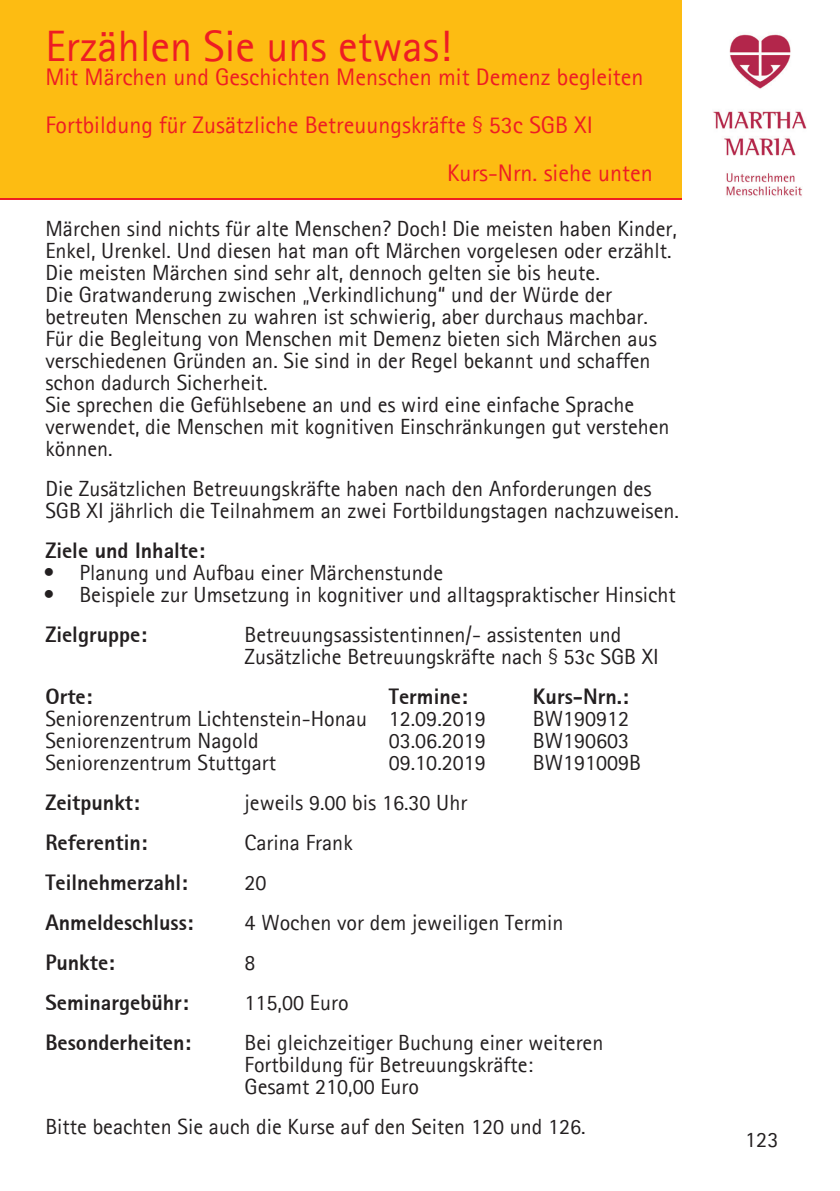
<style>
.page{position:relative;width:840px;height:1191px;background:#fff}
.page>*{position:absolute;margin:0;border:0;box-sizing:border-box;transform-origin:0 0}
.t1{font:44px "Agfa Rotis Sans Serif";color:#ee1d23}
.t2{font:24px "Agfa Rotis Sans Serif";color:#ee1d23}
.t3{font:22px/22px "Agfa Rotis Sans Serif";color:#231f20}
.t4{font:800 22px "Agfa Rotis Sans Serif";color:#231f20}
</style>
<div class="page">
<div style="left:0;top:0;width:680px;height:198px;background:#fdbc12"></div>
<img style="left:713px;top:34px;width:94px;height:162px">
<hr style="left:0;top:198px;width:680px;height:2px;background:#ee1d23">
<h1 class="t1" style="left:45px;top:19px;width:407px">Erzählen Sie uns etwas!</h1>
<p class="t2" style="left:45px;top:62px;width:599px">Mit Märchen und Geschichten Menschen mit Demenz begleiten</p>
<p class="t2" style="left:45px;top:110px;width:548px">Fortbildung für Zusätzliche Betreuungskräfte § 53c SGB XI</p>
<p class="t2" style="left:447px;top:158px;width:207px">Kurs-Nrn. siehe unten</p>
<p class="t3" style="left:45px;top:217px;width:632px">Märchen sind nichts für alte Menschen? Doch! Die meisten haben Kinder, Enkel, Urenkel. Und diesen hat man oft Märchen vorgelesen oder erzählt.<br>Die meisten Märchen sind sehr alt, dennoch gelten sie bis heute.<br>Die Gratwanderung zwischen „Verkindlichung“ und der Würde der betreuten Menschen zu wahren ist schwierig, aber durchaus machbar.<br>Für die Begleitung von Menschen mit Demenz bieten sich Märchen aus verschiedenen Gründen an. Sie sind in der Regel bekannt und schaffen schon dadurch Sicherheit.<br>Sie sprechen die Gefühlsebene an und es wird eine einfache Sprache verwendet, die Menschen mit kognitiven Einschränkungen gut verstehen können.</p>
<p class="t3" style="left:45px;top:477px;width:634px">Die Zusätzlichen Betreuungskräfte haben nach den Anforderungen des<br>SGB XI jährlich die Teilnahmem an zwei Fortbildungstagen nachzuweisen.</p>
<p class="t4" style="left:45px;top:536px;width:161px">Ziele und Inhalte:</p>
<p class="t3" style="left:43px;top:561px;width:401px">• Planung und Aufbau einer Märchenstunde</p>
<p class="t3" style="left:43px;top:583px;width:633px">• Beispiele zur Umsetzung in kognitiver und alltagspraktischer Hinsicht</p>
<p class="t4" style="left:45px;top:620px;width:103px">Zielgruppe:</p>
<p class="t3" style="left:244px;top:623px;width:415px">Betreuungsassistentinnen/- assistenten und<br>Zusätzliche Betreuungskräfte nach § 53c SGB XI</p>
<p class="t4" style="left:45px;top:682px;width:48px">Orte:</p>
<p class="t4" style="left:388px;top:682px;width:80px">Termine:</p>
<p class="t4" style="left:532px;top:682px;width:97px">Kurs-Nrn.:</p>
<p class="t3" style="left:45px;top:707px;width:441px">Seniorenzentrum Lichtenstein-Honau 12.09.2019</p>
<p class="t3" style="left:532px;top:707px;width:98px">BW190912</p>
<p class="t3" style="left:45px;top:729px;width:215px">Seniorenzentrum Nagold</p>
<p class="t3" style="left:388px;top:729px;width:98px">03.06.2019</p>
<p class="t3" style="left:532px;top:729px;width:98px">BW190603</p>
<p class="t3" style="left:45px;top:751px;width:232px">Seniorenzentrum Stuttgart</p>
<p class="t3" style="left:388px;top:751px;width:98px">09.10.2019</p>
<p class="t3" style="left:532px;top:751px;width:109px">BW191009B</p>
<p class="t4" style="left:45px;top:788px;width:96px">Zeitpunkt:</p>
<p class="t3" style="left:244px;top:791px;width:224px">jeweils 9.00 bis 16.30 Uhr</p>
<p class="t4" style="left:45px;top:828px;width:103px">Referentin:</p>
<p class="t3" style="left:244px;top:831px;width:109px">Carina Frank</p>
<p class="t4" style="left:45px;top:868px;width:144px">Teilnehmerzahl:</p>
<p class="t3" style="left:244px;top:871px;width:24px">20</p>
<p class="t4" style="left:45px;top:908px;width:149px">Anmeldeschluss:</p>
<p class="t3" style="left:244px;top:911px;width:320px">4 Wochen vor dem jeweiligen Termin</p>
<p class="t4" style="left:45px;top:948px;width:71px">Punkte:</p>
<p class="t3" style="left:244px;top:951px;width:12px">8</p>
<p class="t4" style="left:45px;top:988px;width:145px">Seminargebühr:</p>
<p class="t3" style="left:244px;top:991px;width:105px">115,00 Euro</p>
<p class="t4" style="left:45px;top:1028px;width:147px">Besonderheiten:</p>
<p class="t3" style="left:244px;top:1031px;width:360px">Bei gleichzeitiger Buchung einer weiteren<br>Fortbildung für Betreuungskräfte:<br>Gesamt 210,00 Euro</p>
<p class="t3" style="left:45px;top:1115px;width:541px">Bitte beachten Sie auch die Kurse auf den Seiten 120 und 126.</p>
<p class="t3" style="left:744px;top:1127px;width:34px">123</p>
</div>
